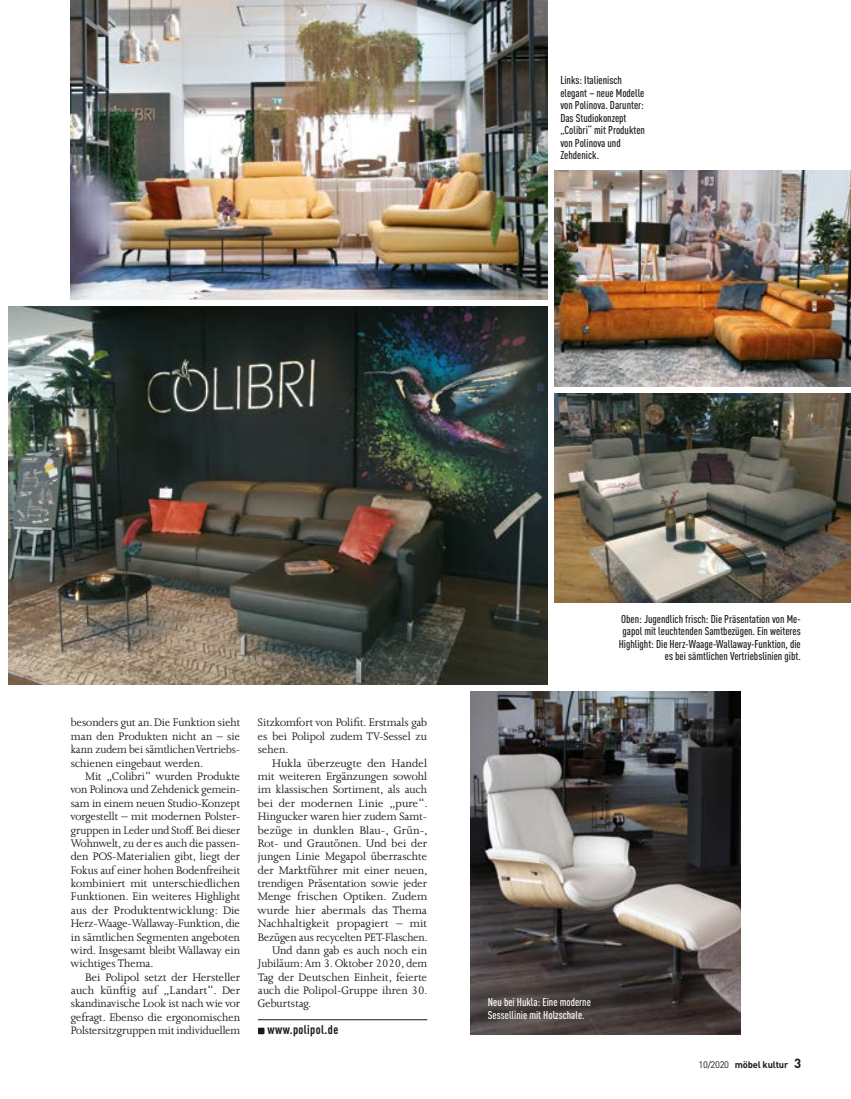
<style>
.page{position:relative;width:851px;height:1099px;background:#fff}
.page>*{position:absolute;margin:0;border:0;box-sizing:border-box;transform-origin:0 0}
.t1{font:12.5px/13.4px "Joanna MT Pro";letter-spacing:-.01em;color:#1a1a18;text-align:justify}
.t2{font:700 condensed 12.5px "DIN Pro";letter-spacing:.03em;color:#1a1a18}
.t3{font:500 condensed 11.25px/12.5px "DIN Pro";color:#1a1a18;text-align:right}
.t4{font:500 condensed 11.25px/12.5px "DIN Pro";color:#fff}
.t5{font:700 9.38px "DIN Pro";letter-spacing:-.02em;color:#1a1a18}
.s1{font-weight:400}
.s2{font-size:13.12px}
</style>
<div class="page">
<hr style="left:258px;top:1019px;width:169px;height:1px;background:#1a1a18">
<div style="left:258px;top:1027px;width:6px;height:7px;background:#1a1a18"></div>
<img style="left:9px;top:306px;width:538px;height:378px">
<img style="left:555px;top:170px;width:295px;height:216px">
<img style="left:555px;top:393px;width:295px;height:209px">
<img style="left:71px;top:0;width:476px;height:299px">
<img style="left:470px;top:691px;width:270px;height:343px">
<p class="t3" style="left:560px;top:73px;width:86px;text-align:left">Links: Italienisch elegant – neue Modelle von Polinova. Darunter:<br>Das Studiokonzept „Colibri“ mit Produkten von Polinova und<br>Zehdenick.</p>
<p class="t1" style="left:71px;top:715px;width:171px">besonders gut an. Die Funktion sieht man den Produkten nicht an – sie kann zudem bei sämtlichen Vertriebs&shy;schienen eingebaut werden.</p>
<p class="t1" style="left:71px;top:769px;width:171px;text-indent:14px">Mit „Colibri“ wurden Produkte von Polinova und Zehdenick gemein&shy;sam in einem neuen Studio-Konzept vorgestellt – mit modernen Polster&shy;gruppen in Leder und Stoff. Bei dieser Wohnwelt, zu der es auch die passen&shy;den POS-Materialien gibt, liegt der Fokus auf einer hohen Bodenfreiheit kombiniert mit unterschiedlichen Funktionen. Ein weiteres Highlight aus der Produktentwicklung: Die Herz-Waage-Wallaway-Funktion, die in sämtlichen Segmenten angeboten wird. Insgesamt bleibt Wallaway ein wichtiges Thema.</p>
<p class="t1" style="left:71px;top:970px;width:171px;text-indent:14px">Bei Polipol setzt der Hersteller auch künftig auf „Landart“. Der skandinavische Look ist nach wie vor gefragt. Ebenso die ergonomischen Polstersitzgruppen mit individuellem</p>
<p class="t1" style="left:258px;top:715px;width:171px">Sitzkomfort von Polifit. Erstmals gab es bei Polipol zudem TV-Sessel zu sehen.</p>
<p class="t1" style="left:272px;top:756px;width:157px">Hukla überzeugte den Handel</p>
<p class="t1" style="left:258px;top:769px;width:171px">mit weiteren Ergänzungen sowohl</p>
<p class="t1" style="left:258px;top:782px;width:171px">im klassischen Sortiment, als auch</p>
<p class="t1" style="left:258px;top:796px;width:171px">bei der modernen Linie „pure“.</p>
<p class="t1" style="left:258px;top:809px;width:170px">Hingucker waren hier zudem Samt-</p>
<p class="t1" style="left:258px;top:822px;width:171px">bezüge in dunklen Blau-, Grün-,</p>
<p class="t1" style="left:258px;top:836px;width:171px">Rot- und Grautönen. Und bei der</p>
<p class="t1" style="left:258px;top:849px;width:171px">jungen Linie Megapol überraschte</p>
<p class="t1" style="left:258px;top:863px;width:171px">der Marktführer mit einer neuen,</p>
<p class="t1" style="left:258px;top:876px;width:171px">trendigen Präsentation sowie jeder</p>
<p class="t1" style="left:258px;top:889px;width:171px">Menge frischen Optiken. Zudem</p>
<p class="t1" style="left:258px;top:903px;width:171px">wurde hier abermals das Thema</p>
<p class="t1" style="left:258px;top:916px;width:171px">Nachhaltigkeit propagiert – mit</p>
<p class="t1" style="left:258px;top:929px;width:171px">Bezügen aus recycelten PET-Flaschen.</p>
<p class="t1" style="left:272px;top:943px;width:157px">Und dann gab es auch noch ein</p>
<p class="t1" style="left:258px;top:956px;width:171px">Jubiläum: Am 3. Oktober 2020, dem</p>
<p class="t1" style="left:258px;top:970px;width:171px">Tag der Deutschen Einheit, feierte</p>
<p class="t1" style="left:258px;top:983px;width:171px">auch die Polipol-Gruppe ihren 30.</p>
<p class="t1" style="left:258px;top:996px;width:55px">Geburtstag.</p>
<p class="t2" style="left:267px;top:1020px;width:72px">www.polipol.de</p>
<p class="t3" style="left:618px;top:611px;width:183px">Oben: Jugendlich frisch: Die Präsentation von Me&shy;gapol mit leuchtenden Samtbezügen. Ein weiteres Highlight: Die Herz-Waage-Wallaway-Funktion, die es bei sämtlichen Vertriebslinien gibt.</p>
<p class="t4" style="left:488px;top:995px;width:104px">Neu bei Hukla: Eine moderne<br>Sessellinie mit Holzschale.</p>
<p class="t5" style="left:698px;top:1056px;width:104px"><span class="s1">10/2020</span> möbel kultur <span class="s2">3</span></p>
</div>
